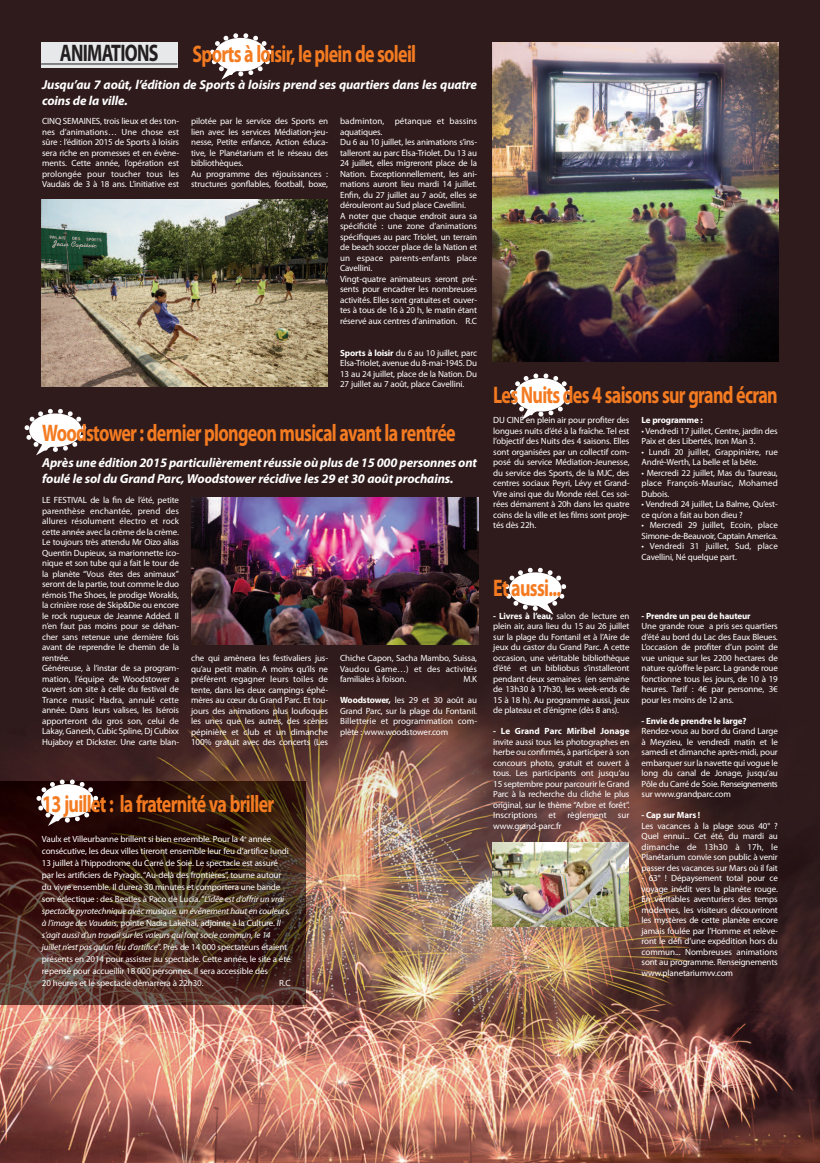
<style>
.page{position:relative;width:820px;height:1163px;background:#fff}
.page>*{position:absolute;margin:0;border:0;box-sizing:border-box;transform-origin:0 0}
.t1{font:700 24px "Myriad Pro";letter-spacing:-.04em;color:#f47b21;scale:.75 1}
.t2{font:700 24px "Myriad Pro";letter-spacing:-.04em;color:#231f20;scale:.75 1}
.t3{font:italic 700 13px/16px "Myriad Pro";letter-spacing:-.01em;color:#fff}
.t4{font:9px/10.5px "Myriad Pro";letter-spacing:-.015em;color:#fff;text-align:justify}
.t5{font:700 9px "Myriad Pro";letter-spacing:-.015em;color:#fff}
.t6{font:700 9px "Myriad Pro";letter-spacing:.005em;color:#fff}
.s1{font-weight:700}
.s2{font-style:italic}
</style>
<div class="page">
<img style="left:0;top:0;width:819px;height:1162px">
<svg style="left:501px;top:565px;width:67px;height:49px"></svg>
<svg style="left:507px;top:370px;width:67px;height:50px"></svg>
<svg style="left:207px;top:30px;width:67px;height:50px"></svg>
<svg style="left:22px;top:406px;width:67px;height:49px"></svg>
<div style="left:41px;top:43px;width:136px;height:25px;background:#e7e8e9"></div>
<hr style="left:41px;top:63px;width:136px;height:1px;background:#231f20">
<img style="left:41px;top:200px;width:286px;height:187px">
<img style="left:0;top:781px;width:306px;height:222px">
<img style="left:191px;top:498px;width:287px;height:146px">
<img style="left:492px;top:43px;width:286px;height:318px">
<img style="left:492px;top:842px;width:136px;height:84px">
<svg style="left:34px;top:776px;width:67px;height:49px"></svg>
<h1 class="t2" style="left:60px;top:44px;width:133px">ANIMATIONS</h1>
<h1 class="t1" style="left:192px;top:45px;width:299px">Sports à loisir, le plein de soleil</h1>
<h2 class="t3" style="left:42px;top:77px;width:436px">Jusqu’au 7 août, l’édition de Sports à loisirs prend ses quartiers dans les quatre coins de la ville.</h2>
<p class="t4" style="left:42px;top:117px;width:138px">cinQ SemAineS, trois lieux et des ton&shy;nes d’animations… Une chose est sûre : l’édition 2015 de Sports à loisirs sera riche en promesses et en évène&shy;ments. cette année, l’opération est prolongée pour toucher tous les Vaudais de 3 à 18 ans. L’initiative est</p>
<p class="t4" style="left:191px;top:117px;width:138px;text-align:left">pilotée par le service des Sports en lien avec les services médiation-jeu&shy;nesse, Petite enfance, Action éduca&shy;tive, le Planétarium et le réseau des bibliothèques.<br>Au programme des réjouissances : structures gonflables, football, boxe,</p>
<p class="t4" style="left:340px;top:117px;width:138px;text-align:left">badminton, pétanque et bassins aquatiques.<br>Du 6 au 10 juillet, les animations s’ins&shy;talleront au parc elsa-Triolet. Du 13 au 24 juillet, elles migreront place de la nation. exceptionnellement, les ani&shy;mations auront lieu mardi 14 juillet. enfin, du 27 juillet au 7 août, elles se dérouleront au Sud place cavellini.<br>A noter que chaque endroit aura sa spécificité : une zone d’animations spécifiques au parc Triolet, un terrain de beach soccer place de la nation et un espace parents-enfants place cavellini.<br>Vingt-quatre animateurs seront pré&shy;sents pour encadrer les nombreuses activités. elles sont gratuites et ouver&shy;tes à tous de 16 à 20 h, le matin étant réservé aux centres d’animation. r.c</p>
<p class="t4" style="left:340px;top:348px;width:138px"><span class="s1">Sports à loisir</span> du 6 au 10 juillet, parc elsa-Triolet, avenue du 8-mai-1945. Du 13 au 24 juillet, place de la nation. Du 27 juillet au 7 août, place cavellini.</p>
<h1 class="t1" style="left:42px;top:423px;width:552px">Woodstower : dernier plongeon musical avant la rentrée</h1>
<h2 class="t3" style="left:42px;top:456px;width:436px">Après une édition 2015 particulièrement réussie où plus de 15 000 personnes ont foulé le sol du Grand Parc, Woodstower récidive les 29 et 30 août prochains.</h2>
<p class="t4" style="left:42px;top:495px;width:138px;text-align:left">Le FeSTiVAL de la fin de l’été, petite parenthèse enchantée, prend des allures résolument électro et rock cette année avec la crème de la crème.<br>Le toujours très attendu mr oizo alias Quentin Dupieux, sa marionnette ico&shy;nique et son tube qui a fait le tour de la planète “Vous êtes des animaux” seront de la partie, tout comme le duo rémois The Shoes, le prodige Worakls, la crinière rose de Skip&amp;Die ou encore le rock rugueux de Jeanne Added. il n’en faut pas moins pour se déhan&shy;cher sans retenue une dernière fois avant de reprendre le chemin de la rentrée.<br>Généreuse, à l’instar de sa program&shy;mation, l’équipe de Woodstower a ouvert son site à celle du festival de Trance music Hadra, annulé cette année. Dans leurs valises, les isérois apporteront du gros son, celui de Lakay, Ganesh, cubic Spline, Dj cubixx Hujaboy et Dickster. Une carte blan-</p>
<p class="t4" style="left:191px;top:653px;width:138px">che qui amènera les festivaliers jus&shy;qu’au petit matin. A moins qu’ils ne préfèrent regagner leurs toiles de tente, dans les deux campings éphé&shy;mères au cœur du Grand Parc. et tou&shy;jours des animations plus loufoques les unes que les autres, des scènes pépinière et club et un dimanche 100% gratuit avec des concerts (Les</p>
<p class="t4" style="left:340px;top:653px;width:138px">chiche capon, Sacha mambo, Suissa, Vaudou Game…) et des activités familiales à foison.</p>
<p class="t4" style="left:463px;top:674px;width:15px">m.k</p>
<p class="t4" style="left:340px;top:695px;width:138px"><span class="s1">Woodstower,</span> les 29 et 30 août au Grand Parc, sur la plage du Fontanil.<br>Billetterie et programmation com&shy;plète : www.woodstower.com</p>
<h1 class="t1" style="left:42px;top:795px;width:311px">13 juillet : la fraternité va briller</h1>
<p class="t4" style="left:42px;top:833px;width:250px;line-height:12px;text-align:left">Vaulx et Villeurbanne brillent si bien ensemble. Pour la 4<sup>e</sup> année consécutive, les deux villes tireront ensemble leur feu d’artifice lundi 13 juillet à l’hippodrome du carré de Soie. Le spectacle est assuré par les artificiers de Pyragic.“Au-delà des frontières”, tourne autour du vivre ensemble. il durera 30 minutes et comportera une bande son éclectique : des Beatles à Paco de Lucia.“<span class="s2">L’idée est d’offrir un vrai spectacle pyrotechnique avec musique, un événement haut en couleurs, à l’image des Vaudais</span>, pointe nadia Lakehal, adjointe à la culture. <span class="s2">Il s’agit aussi d’un travail sur les valeurs qui font socle commun, le 14 juillet n’est pas qu’un feu d’artifice</span>”. Près de 14 000 spectateurs étaient présents en 2014 pour assister au spectacle. cette année, le site a été repensé pour accueillir 18 000 personnes. il sera accessible dès<br>20 heures et le spectacle démarrera à 22h30.</p>
<p class="t4" style="left:279px;top:978px;width:13px">r.c</p>
<h1 class="t1" style="left:493px;top:385px;width:380px">Les Nuits des 4 saisons sur grand écran</h1>
<p class="t4" style="left:493px;top:415px;width:138px">DU ciné en plein air pour profiter des longues nuits d’été à la fraîche. Tel est l’objectif des nuits des 4 saisons. elles sont organisées par un collectif com&shy;posé du service médiation-Jeunesse, du service des Sports, de la mJc, des centres sociaux Peyri, Lévy et Grand-Vire ainsi que du monde réel. ces soi&shy;rées démarrent à 20h dans les quatre coins de la ville et les films sont proje&shy;tés dès 22h.</p>
<p class="t5" style="left:641px;top:416px;width:63px">Le programme :</p>
<p class="t4" style="left:641px;top:426px;width:138px">• Vendredi 17 juillet, centre, jardin des<br>Paix et des Libertés, iron man 3.</p>
<p class="t4" style="left:641px;top:447px;width:138px">• Lundi 20 juillet, Grappinière, rue<br>André-Werth, La belle et la bête.</p>
<p class="t4" style="left:641px;top:468px;width:138px">• mercredi 22 juillet, mas du Taureau, place François-mauriac, mohamed Dubois.</p>
<p class="t4" style="left:641px;top:499px;width:138px">• Vendredi 24 juillet, La Balme, Qu’est&shy;ce qu’on a fait au bon dieu ?</p>
<p class="t4" style="left:641px;top:520px;width:138px">• mercredi 29 juillet, ecoin, place<br>Simone-de-Beauvoir, captain America.</p>
<p class="t4" style="left:641px;top:541px;width:138px">• Vendredi 31 juillet, Sud, place cavellini, né quelque part.</p>
<h1 class="t1" style="left:493px;top:578px;width:92px">Et aussi...</h1>
<p class="t4" style="left:493px;top:611px;width:138px"><span class="s1">- Livres à l’eau,</span> salon de lecture en plein air, aura lieu du 15 au 26 juillet sur la plage du Fontanil et à l’Aire de jeux du castor du Grand Parc. A cette occasion, une véritable bibliothèque d’été et un bibliobus s’installeront pendant deux semaines (en semaine de 13h30 à 17h30, les week-ends de 15 à 18 h). Au programme aussi, jeux de plateau et d’énigme (dès 8 ans).</p>
<p class="t6" style="left:493px;top:727px;width:138px">- Le Grand Parc Miribel Jonage</p>
<p class="t4" style="left:493px;top:737px;width:138px">invite aussi tous les photographes en herbe ou confirmés, à participer à son concours photo, gratuit et ouvert à tous. Les participants ont jusqu’au 15 septembre pour parcourir le Grand Parc à la recherche du cliché le plus original, sur le thème “Arbre et forêt”. inscriptions et règlement sur www.grand-parc.fr</p>
<p class="t5" style="left:641px;top:612px;width:110px">- Prendre un peu de hauteur</p>
<p class="t4" style="left:641px;top:621px;width:138px">Une grande roue a pris ses quartiers d’été au bord du Lac des eaux Bleues.<br>L’occasion de profiter d’un point de vue unique sur les 2200 hectares de nature qu’offre le parc. La grande roue fonctionne tous les jours, de 10 à 19 heures. Tarif : 4€ par personne, 3€ pour les moins de 12 ans.</p>
<p class="t5" style="left:641px;top:717px;width:106px">- Envie de prendre le large?</p>
<p class="t4" style="left:641px;top:726px;width:138px">rendez-vous au bord du Grand Large à meyzieu, le vendredi matin et le samedi et dimanche après-midi, pour embarquer sur la navette qui vogue le long du canal de Jonage, jusqu’au Pôle du carré de Soie. renseignements sur www.grandparc.com</p>
<p class="t5" style="left:641px;top:811px;width:60px">- Cap sur Mars !</p>
<p class="t4" style="left:641px;top:821px;width:138px">Les vacances à la plage sous 40° ?<br>Quel ennui... cet été, du mardi au dimanche de 13h30 à 17h, le Planétarium convie son public à venir passer des vacances sur mars où il fait</p>
<p class="t4" style="left:641px;top:873px;width:138px">- 63° ! Dépaysement total pour ce voyage inédit vers la planète rouge. en véritables aventuriers des temps modernes, les visiteurs découvriront les mystères de cette planète encore jamais foulée par l’Homme et relève&shy;ront le défi d’une expédition hors du commun... nombreuses animations sont au programme. renseignements www.planetariumvv.com</p>
</div>
